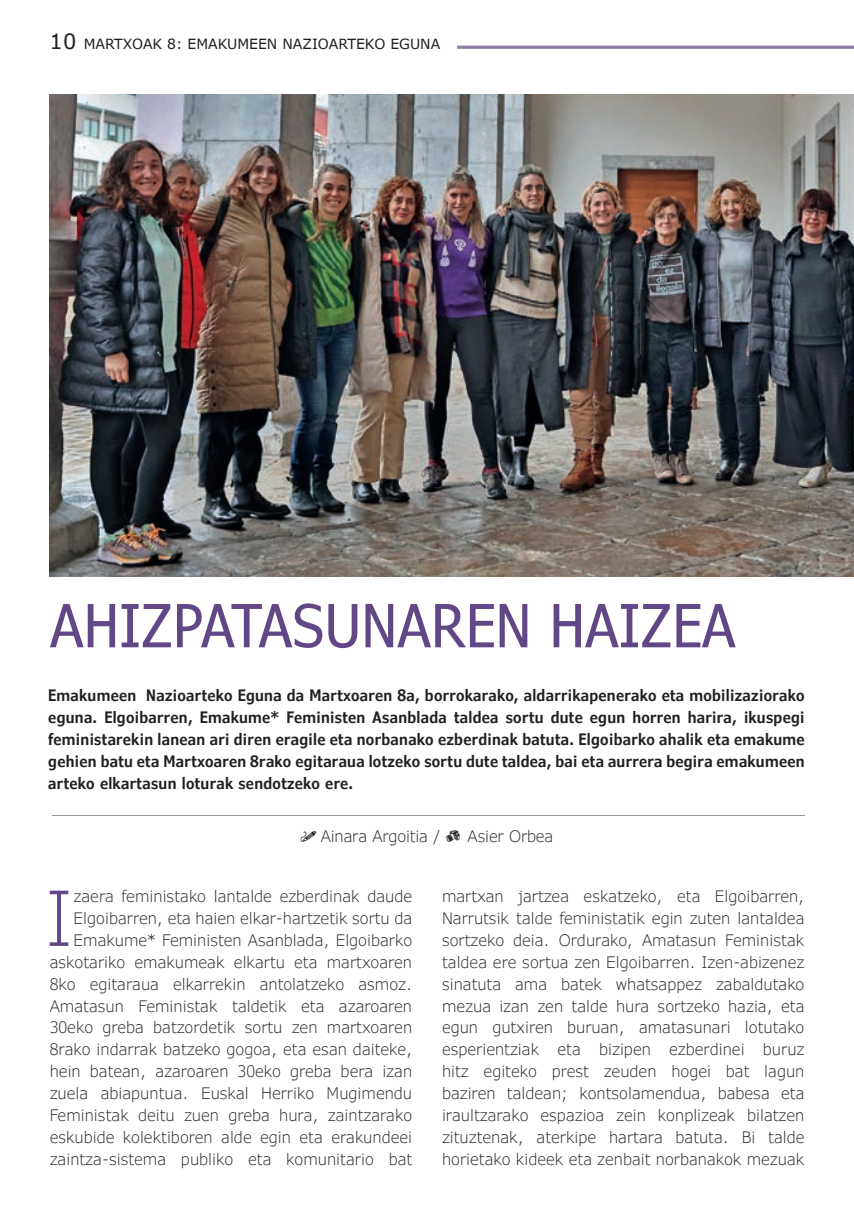
<style>
.page{position:relative;width:854px;height:1216px;background:#fff}
.page>*{position:absolute;margin:0;border:0;box-sizing:border-box;transform-origin:0 0}
.t1{font:300 75.95px "Verdana Pro";color:#614785}
.t2{font:condensed 59.5px "Verdana Pro";color:#614785}
.t3{font:300 15.75px/21.9px "Verdana Pro";color:#231f20;text-align:right}
.t4{font:600 condensed 15.75px/21.9px "Verdana Pro";letter-spacing:.02em;color:#231f20;text-align:justify}
.t5{font:14px "Verdana Pro";color:#231f20}
.s1{font-size:21px}
.s2{font-family:"Kamera Dings";font-weight:400}
</style>
<div class="page">
<img style="left:50px;top:94px;width:803px;height:483px">
<hr style="left:52px;top:814px;width:752px;height:1px;background:#939598">
<hr style="left:457px;top:46px;width:396px;height:1px;background:#614785">
<hr style="left:457px;top:47px;width:396px;height:2px;background:#614785">
<p class="t5" style="left:50px;top:35px;width:392px"><span class="s1">10</span> MARTXOAK 8: EMAKUMEEN NAZIOARTEKO EGUNA</p>
<h2 class="t2" style="left:50px;top:587px;width:686px">AHIZPATASUNAREN HAIZEA</h2>
<p class="t4" style="left:48px;top:684px;width:757px">Emakumeen Nazioarteko Eguna da Martxoaren 8a, borrokarako, aldarrikapenerako eta mobilizaziorako eguna. Elgoibarren, Emakume* Feministen Asanblada taldea sortu dute egun horren harira, ikuspegi feministarekin lanean ari diren eragile eta norbanako ezberdinak batuta. Elgoibarko ahalik eta emakume gehien batu eta Martxoaren 8rako egitaraua lotzeko sortu dute taldea, bai eta aurrera begira emakumeen arteko elkartasun loturak sendotzeko ere.</p>
<p class="t3" style="left:321px;top:825px;width:234px">Ainara Argoitia / <span class="s2">l</span> Asier Orbea</p>
<p class="t3" style="left:50px;top:885px;width:364px">zaera feministako lantalde ezberdinak daude Elgoibarren, eta haien elkar-hartzetik sortu da Emakume* Feministen Asanblada, Elgoibarko askotariko emakumeak elkartu eta martxoaren 8ko egitaraua elkarrekin antolatzeko asmoz.<br>Amatasun Feministak taldetik eta azaroaren 30eko greba batzordetik sortu zen martxoaren 8rako indarrak batzeko gogoa, eta esan daiteke, hein batean, azaroaren 30eko greba bera izan zuela abiapuntua. Euskal Herriko Mugimendu Feministak deitu zuen greba hura, zaintzarako eskubide kolektiboren alde egin eta erakundeei zaintza-sistema publiko eta komunitario bat</p>
<p class="t3" style="left:442px;top:885px;width:364px;text-align:justify">martxan jartzea eskatzeko, eta Elgoibarren, Narrutsik talde feministatik egin zuten lantaldea sortzeko deia. Ordurako, Amatasun Feministak taldea ere sortua zen Elgoibarren. Izen-abizenez sinatuta ama batek whatsappez zabaldutako mezua izan zen talde hura sortzeko hazia, eta egun gutxiren buruan, amatasunari lotutako esperientziak eta bizipen ezberdinei buruz hitz egiteko prest zeuden hogei bat lagun baziren taldean; kontsolamendua, babesa eta iraultzarako espazioa zein konplizeak bilatzen zituztenak, aterkipe hartara batuta. Bi talde horietako kideek eta zenbait norbanakok mezuak</p>
<h1 class="t1" style="left:44px;top:869px;width:31px">I</h1>
</div>
